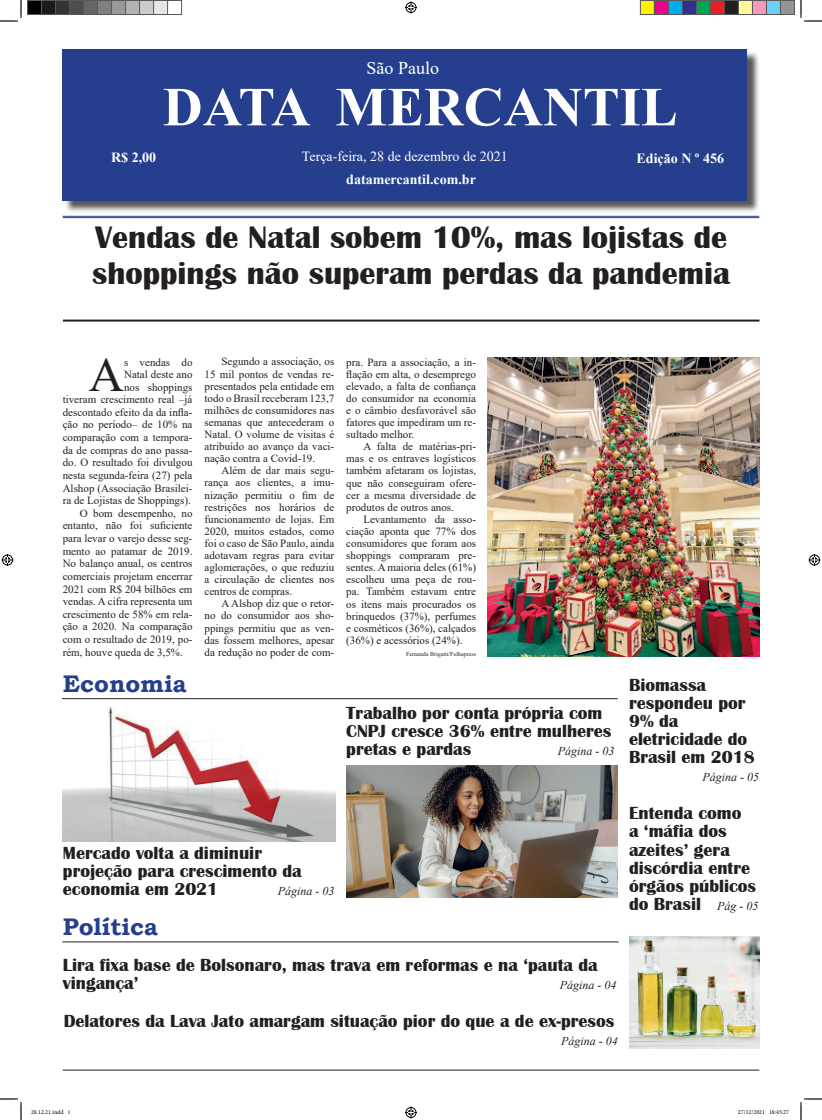
<style>
.page{position:relative;width:822px;height:1120px;background:#fff}
.page>*{position:absolute;margin:0;border:0;box-sizing:border-box;transform-origin:0 0}
.t1{font:700 55px "Times New Roman";color:#fff}
.t2{font:48.8px "Times New Roman";color:#231f20}
.t3{font:700 32px/36px "Britannic";color:#231f20}
.t4{font:700 24px "Bookman Old Style";color:#253f8e}
.t5{font:700 18px/18px "Britannic";color:#231f20}
.t6{font:18px "Times New Roman";color:#fff}
.t7{font:700 14px "Times New Roman";color:#fff}
.t8{font:14px "Times New Roman";color:#fff}
.t9{font:italic 12px "Times New Roman";color:#231f20}
.t10{font:11px/12.1px "Times New Roman";color:#231f20;text-align:justify}
.t11{font:6px "Minion Pro";color:#000}
.t12{font:6px "Times New Roman";color:#231f20}
.s1{font-family:"Times New Roman";font-weight:400;font-style:italic;font-size:12px}
</style>
<div class="page">
<div style="left:64px;top:51px;width:695px;height:162px;background:#231f20;opacity:.75"></div>
<div style="left:63px;top:49px;width:684px;height:152px;background:#253f8e"></div>
<hr style="left:63px;top:216px;width:696px;height:1px;background:#253f8e">
<hr style="left:63px;top:217px;width:696px;height:1px;background:#253f8e">
<hr style="left:63px;top:1069px;width:696px;height:1px;background:#231f20">
<hr style="left:63px;top:319px;width:696px;height:2px;background:#231f20">
<hr style="left:62px;top:698px;width:555px;height:1px;background:#231f20">
<hr style="left:62px;top:941px;width:556px;height:1px;background:#231f20">
<img style="left:487px;top:358px;width:272px;height:298px">
<img style="left:63px;top:706px;width:272px;height:135px">
<img style="left:346px;top:765px;width:271px;height:132px">
<img style="left:629px;top:936px;width:130px;height:112px">
<svg style="left:0;top:0;width:22px;height:22px"></svg>
<svg style="left:0;top:1098px;width:22px;height:21px"></svg>
<svg style="left:800px;top:0;width:22px;height:22px"></svg>
<svg style="left:800px;top:1098px;width:22px;height:21px"></svg>
<svg style="left:405px;top:2px;width:12px;height:12px"></svg>
<svg style="left:405px;top:1106px;width:12px;height:12px"></svg>
<svg style="left:2px;top:554px;width:12px;height:12px"></svg>
<svg style="left:808px;top:554px;width:12px;height:12px"></svg>
<div style="left:28px;top:1px;width:14px;height:14px;background:#000"></div>
<div style="left:27px;top:0;width:15px;height:15px;border:1px solid #595959"></div>
<div style="left:42px;top:1px;width:14px;height:14px;background:#1a1a1a"></div>
<div style="left:41px;top:0;width:15px;height:15px;border:1px solid #595959"></div>
<div style="left:56px;top:1px;width:14px;height:14px;background:#333"></div>
<div style="left:55px;top:0;width:15px;height:15px;border:1px solid #595959"></div>
<div style="left:70px;top:1px;width:14px;height:14px;background:#4d4d4d"></div>
<div style="left:69px;top:0;width:15px;height:15px;border:1px solid #595959"></div>
<div style="left:84px;top:1px;width:14px;height:14px;background:#666"></div>
<div style="left:83px;top:0;width:15px;height:15px;border:1px solid #595959"></div>
<div style="left:98px;top:1px;width:14px;height:14px;background:#808080"></div>
<div style="left:97px;top:0;width:15px;height:15px;border:1px solid #595959"></div>
<div style="left:112px;top:1px;width:14px;height:14px;background:#999"></div>
<div style="left:111px;top:0;width:15px;height:15px;border:1px solid #595959"></div>
<div style="left:126px;top:1px;width:14px;height:14px;background:#b3b3b3"></div>
<div style="left:125px;top:0;width:15px;height:15px;border:1px solid #595959"></div>
<div style="left:140px;top:1px;width:14px;height:14px;background:#ccc"></div>
<div style="left:139px;top:0;width:15px;height:15px;border:1px solid #595959"></div>
<div style="left:154px;top:1px;width:14px;height:14px;background:#e6e6e6"></div>
<div style="left:153px;top:0;width:15px;height:15px;border:1px solid #595959"></div>
<div style="left:167px;top:0;width:15px;height:15px;border:1px solid #595959"></div>
<div style="left:640px;top:1px;width:14px;height:14px;background:#fff101"></div>
<div style="left:640px;top:0;width:15px;height:15px;border:1px solid #595959"></div>
<div style="left:654px;top:1px;width:14px;height:14px;background:#ed028c"></div>
<div style="left:654px;top:0;width:15px;height:15px;border:1px solid #595959"></div>
<div style="left:668px;top:1px;width:14px;height:14px;background:#00aeef"></div>
<div style="left:668px;top:0;width:15px;height:15px;border:1px solid #595959"></div>
<div style="left:682px;top:1px;width:14px;height:14px;background:#2e3092"></div>
<div style="left:682px;top:0;width:15px;height:15px;border:1px solid #595959"></div>
<div style="left:696px;top:1px;width:14px;height:14px;background:#00a54f"></div>
<div style="left:696px;top:0;width:15px;height:15px;border:1px solid #595959"></div>
<div style="left:710px;top:1px;width:14px;height:14px;background:#ee1d23"></div>
<div style="left:710px;top:0;width:15px;height:15px;border:1px solid #595959"></div>
<div style="left:724px;top:1px;width:14px;height:14px;background:#231f20"></div>
<div style="left:724px;top:0;width:15px;height:15px;border:1px solid #595959"></div>
<div style="left:738px;top:1px;width:14px;height:14px;background:#fff79a"></div>
<div style="left:738px;top:0;width:15px;height:15px;border:1px solid #595959"></div>
<div style="left:752px;top:1px;width:14px;height:14px;background:#f499c2"></div>
<div style="left:752px;top:0;width:15px;height:15px;border:1px solid #595959"></div>
<div style="left:766px;top:1px;width:14px;height:14px;background:#6bcff6"></div>
<div style="left:766px;top:0;width:15px;height:15px;border:1px solid #595959"></div>
<div style="left:780px;top:1px;width:14px;height:14px;background:#939598"></div>
<div style="left:780px;top:0;width:15px;height:15px;border:1px solid #595959"></div>
<h3 class="t6" style="left:366px;top:56px;width:74px">São Paulo</h3>
<h1 class="t1" style="left:163px;top:67px;width:516px">DATA MERCANTIL</h1>
<p class="t7" style="left:111px;top:147px;width:47px">R$ 2,00</p>
<p class="t8" style="left:302px;top:146px;width:207px">Terça-feira, 28 de dezembro de 2021</p>
<p class="t7" style="left:636px;top:148px;width:89px">Edição N º 456</p>
<p class="t7" style="left:346px;top:169px;width:131px">datamercantil.com.br</p>
<h3 class="t3" style="left:92px;top:219px;width:639px">Vendas de Natal sobem 10%, mas lojistas de shoppings não superam perdas da pandemia</h3>
<h2 class="t2" style="left:89px;top:339px;width:37px">A</h2>
<p class="t10" style="left:124px;top:355px;width:70px">s vendas do</p>
<p class="t10" style="left:124px;top:368px;width:70px">Natal deste ano</p>
<p class="t10" style="left:124px;top:380px;width:70px">nos shoppings</p>
<p class="t10" style="left:63px;top:393px;width:131px">tiveram crescimento real –já</p>
<p class="t10" style="left:63px;top:405px;width:131px">descontado efeito da da infla-</p>
<p class="t10" style="left:63px;top:418px;width:131px">ção no período– de 10% na</p>
<p class="t10" style="left:63px;top:431px;width:131px">comparação com a tempora-</p>
<p class="t10" style="left:63px;top:443px;width:131px">da de compras do ano passa-</p>
<p class="t10" style="left:63px;top:456px;width:131px">do. O resultado foi divulgou</p>
<p class="t10" style="left:63px;top:468px;width:131px">nesta segunda-feira (27) pela</p>
<p class="t10" style="left:63px;top:481px;width:131px">Alshop (Associação Brasilei-</p>
<p class="t10" style="left:63px;top:494px;width:130px">ra de Lojistas de Shoppings).</p>
<p class="t10" style="left:80px;top:506px;width:114px">O bom desempenho, no</p>
<p class="t10" style="left:63px;top:519px;width:131px">entanto, não foi suficiente</p>
<p class="t10" style="left:63px;top:532px;width:131px">para levar o varejo desse seg-</p>
<p class="t10" style="left:63px;top:544px;width:131px">mento ao patamar de 2019.</p>
<p class="t10" style="left:63px;top:557px;width:131px">No balanço anual, os centros</p>
<p class="t10" style="left:63px;top:569px;width:131px">comerciais projetam encerrar</p>
<p class="t10" style="left:63px;top:582px;width:131px">2021 com R$ 204 bilhões em</p>
<p class="t10" style="left:63px;top:595px;width:131px">vendas. A cifra representa um</p>
<p class="t10" style="left:63px;top:607px;width:131px">crescimento de 58% em rela-</p>
<p class="t10" style="left:63px;top:620px;width:131px">ção a 2020. Na comparação</p>
<p class="t10" style="left:63px;top:632px;width:131px">com o resultado de 2019, po-</p>
<p class="t10" style="left:63px;top:645px;width:122px">rém, houve queda de 3,5%.</p>
<h3 class="t4" style="left:63px;top:666px;width:125px">Economia</h3>
<p class="t10" style="left:204px;top:355px;width:131px;text-indent:17px">Segundo a associação, os 15 mil pontos de vendas re&shy;presentados pela entidade em todo o Brasil receberam 123,7 milhões de consumidores nas semanas que antecederam o Natal. O volume de visitas é atribuído ao avanço da vaci&shy;nação contra a Covid-19.</p>
<p class="t10" style="left:204px;top:464px;width:131px;text-indent:17px">Além de dar mais segu&shy;rança aos clientes, a imu&shy;nização permitiu o fim de restrições nos horários de funcionamento de lojas. Em 2020, muitos estados, como foi o caso de São Paulo, ainda adotavam regras para evitar aglomerações, o que reduziu a circulação de clientes nos centros de compras.</p>
<p class="t10" style="left:204px;top:597px;width:131px;text-indent:17px">A Alshop diz que o retor&shy;no do consumidor aos sho&shy;ppings permitiu que as ven&shy;das fossem melhores, apesar da redução no poder de com-</p>
<p class="t10" style="left:346px;top:355px;width:131px">pra. Para a associação, a in&shy;flação em alta, o desemprego elevado, a falta de confiança do consumidor na economia e o câmbio desfavorável são fatores que impediram um re&shy;sultado melhor.</p>
<p class="t10" style="left:346px;top:440px;width:131px;text-indent:17px">A falta de matérias-pri&shy;mas e os entraves logísticos também afetaram os lojistas, que não conseguiram ofere&shy;cer a mesma diversidade de produtos de outros anos.</p>
<p class="t10" style="left:346px;top:512px;width:131px;text-indent:17px">Levantamento da asso&shy;ciação aponta que 77% dos consumidores que foram aos shoppings compraram pre&shy;sentes. A maioria deles (61%) escolheu uma peça de rou&shy;pa. Também estavam entre os itens mais procurados os brinquedos (37%), perfumes e cosméticos (36%), calçados (36%) e acessórios (24%).</p>
<p class="t12" style="left:406px;top:649px;width:71px">Fernanda Brigatti/Folhapress</p>
<h3 class="t5" style="left:346px;top:704px;width:267px">Trabalho por conta própria com<br>CNPJ cresce 36% entre mulheres pretas e pardas</h3>
<p class="t9" style="left:557px;top:742px;width:58px">Página - 03</p>
<h3 class="t5" style="left:63px;top:844px;width:240px">Mercado volta a diminuir projeção para crescimento da economia em 2021</h3>
<p class="t9" style="left:278px;top:883px;width:58px">Página - 03</p>
<h3 class="t4" style="left:63px;top:908px;width:97px">Política</h3>
<h3 class="t5" style="left:63px;top:955px;width:536px">Lira fixa base de Bolsonaro, mas trava em reformas e na ‘pauta da vingança’</h3>
<p class="t9" style="left:559px;top:976px;width:58px">Página - 04</p>
<h3 class="t5" style="left:64px;top:1011px;width:552px">Delatores da Lava Jato amargam situação pior do que a de ex-presos</h3>
<p class="t9" style="left:561px;top:1032px;width:58px">Página - 04</p>
<h3 class="t5" style="left:629px;top:676px;width:127px">Biomassa respondeu por<br>9% da eletricidade do<br>Brasil em 2018</h3>
<p class="t9" style="left:702px;top:769px;width:58px">Página - 05</p>
<h3 class="t5" style="left:629px;top:804px;width:131px">Entenda como<br>a ‘máfia dos azeites’ gera discórdia entre órgãos públicos do Brasil <span class="s1">Pág - 05</span></h3>
<p class="t11" style="left:31px;top:1107px;width:41px">28.12.21.indd 1</p>
<p class="t11" style="left:738px;top:1107px;width:53px">27/12/2021 18:45:27</p>
</div>
